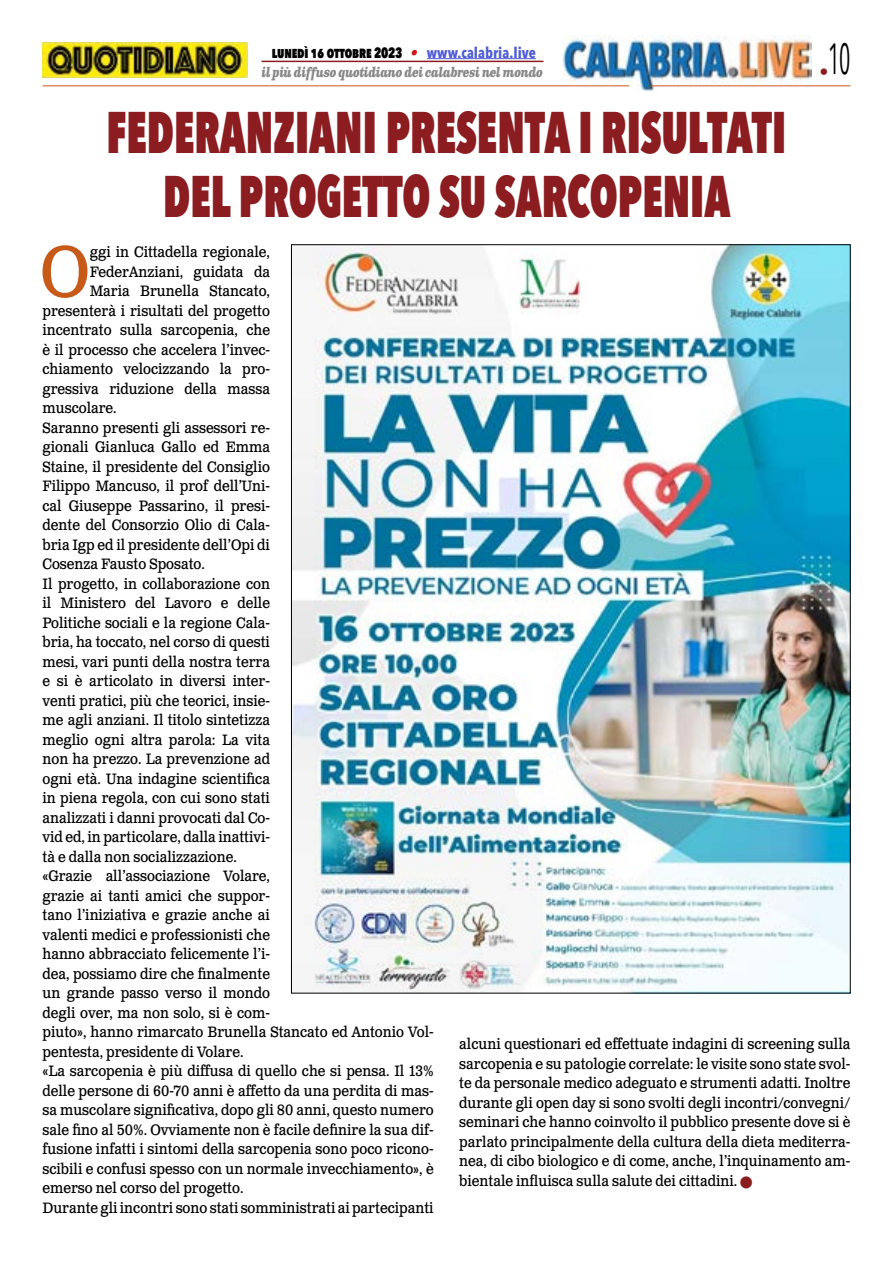
<style>
.page{position:relative;width:893px;height:1263px;background:#fff}
.page>*{position:absolute;margin:0;border:0;box-sizing:border-box;transform-origin:0 0}
.t1{font:71.25px "Clarendon Text Pro";color:#c85a19;scale:.9 1}
.t2{font:800 58.5px/64.5px "Avenir Next Condensed";color:#8b1c1f;text-align:center;scale:.75 1}
.t3{font:43.5px "Avenir Next Condensed";color:#000;scale:.55 1}
.t4{font:15px/19.5px "Clarendon Text Pro";color:#000;text-align:justify;scale:.9 1}
.t5{font:800 15px "Avenir Next Condensed";letter-spacing:-.01em;color:#000;scale:.86 1}
.t6{font:italic 700 13.5px "Clarendon Text Pro";letter-spacing:-.05em;color:#878787;scale:.79 1}
.s1{font-family:"Clarendon Text Pro";font-weight:700;font-style:italic;color:#ca181a}
.s2{font-weight:700;color:#4f5cd6}
.s3{color:#8b1c1f}
</style>
<div class="page">
<img style="left:563px;top:36px;width:248px;height:54px">
<hr style="left:43px;top:85px;width:586px;height:1px;background:#c85a19">
<hr style="left:651px;top:85px;width:199px;height:1px;background:#c85a19">
<hr style="left:427px;top:58px;width:109px;height:1px;background:#4f5cd6">
<hr style="left:261px;top:61px;width:282px;height:1px;background:#8b1c1f">
<img style="left:43px;top:43px;width:204px;height:34px">
<img style="left:293px;top:246px;width:555px;height:745px">
<p class="t5" style="left:272px;top:43px;width:309px">lunedì 16 ottobre 2023 <span class="s1">•</span> <span class="s2">www.calabria.live</span></p>
<p class="t6" style="left:261px;top:64px;width:358px">il più diffuso quotidiano dei calabresi nel mondo</p>
<h2 class="t2" style="left:107px;top:99px;width:908px">FEDERANZIANI PRESENTA I RISULTATI<br>DEL PROGETTO SU SARCOPENIA</h2>
<h3 class="t3" style="left:820px;top:21px;width:58px"><sub>•</sub>10</h3>
<h1 class="t1" style="left:40px;top:228px;width:56px">O</h1>
<p class="t4" style="left:90px;top:243px;width:202px">ggi in Cittadella regionale,</p>
<p class="t4" style="left:90px;top:263px;width:202px">FederAnziani, guidata da</p>
<p class="t4" style="left:90px;top:282px;width:202px">Maria Brunella Stancato,</p>
<p class="t4" style="left:43px;top:302px;width:254px">presenterà i risultati del progetto</p>
<p class="t4" style="left:43px;top:321px;width:254px">incentrato sulla sarcopenia, che</p>
<p class="t4" style="left:43px;top:341px;width:254px">è il processo che accelera l’invec-</p>
<p class="t4" style="left:43px;top:360px;width:254px">chiamento velocizzando la pro-</p>
<p class="t4" style="left:43px;top:380px;width:254px">gressiva riduzione della massa</p>
<p class="t4" style="left:43px;top:399px;width:84px">muscolare.</p>
<p class="t4" style="left:43px;top:419px;width:254px">Saranno presenti gli assessori re-</p>
<p class="t4" style="left:43px;top:438px;width:254px">gionali Gianluca Gallo ed Emma</p>
<p class="t4" style="left:43px;top:458px;width:254px">Staine, il presidente del Consiglio</p>
<p class="t4" style="left:43px;top:477px;width:254px">Filippo Mancuso, il prof dell’Uni-</p>
<p class="t4" style="left:43px;top:497px;width:254px">cal Giuseppe Passarino, il presi-</p>
<p class="t4" style="left:43px;top:516px;width:254px">dente del Consorzio Olio di Cala-</p>
<p class="t4" style="left:43px;top:536px;width:254px">bria Igp ed il presidente dell’Opi di</p>
<p class="t4" style="left:43px;top:555px;width:182px">Cosenza Fausto Sposato.</p>
<p class="t4" style="left:43px;top:575px;width:254px">Il progetto, in collaborazione con</p>
<p class="t4" style="left:43px;top:594px;width:254px">il Ministero del Lavoro e delle</p>
<p class="t4" style="left:43px;top:614px;width:254px">Politiche sociali e la regione Cala-</p>
<p class="t4" style="left:43px;top:633px;width:254px">bria, ha toccato, nel corso di questi</p>
<p class="t4" style="left:43px;top:653px;width:254px">mesi, vari punti della nostra terra</p>
<p class="t4" style="left:43px;top:672px;width:254px">e si è articolato in diversi inter-</p>
<p class="t4" style="left:43px;top:692px;width:254px">venti pratici, più che teorici, insie-</p>
<p class="t4" style="left:43px;top:711px;width:254px">me agli anziani. Il titolo sintetizza</p>
<p class="t4" style="left:43px;top:731px;width:254px">meglio ogni altra parola: La vita</p>
<p class="t4" style="left:43px;top:750px;width:254px">non ha prezzo. La prevenzione ad</p>
<p class="t4" style="left:43px;top:770px;width:254px">ogni età. Una indagine scientifica</p>
<p class="t4" style="left:43px;top:789px;width:254px">in piena regola, con cui sono stati</p>
<p class="t4" style="left:43px;top:809px;width:254px">analizzati i danni provocati dal Co-</p>
<p class="t4" style="left:43px;top:828px;width:254px">vid ed, in particolare, dalla inattivi-</p>
<p class="t4" style="left:43px;top:848px;width:218px">tà e dalla non socializzazione.</p>
<p class="t4" style="left:43px;top:867px;width:254px">«Grazie all’associazione Volare,</p>
<p class="t4" style="left:43px;top:887px;width:254px">grazie ai tanti amici che suppor-</p>
<p class="t4" style="left:43px;top:906px;width:254px">tano l’iniziativa e grazie anche ai</p>
<p class="t4" style="left:43px;top:926px;width:254px">valenti medici e professionisti che</p>
<p class="t4" style="left:43px;top:945px;width:254px">hanno abbracciato felicemente l’i-</p>
<p class="t4" style="left:43px;top:965px;width:254px">dea, possiamo dire che finalmente</p>
<p class="t4" style="left:43px;top:984px;width:254px">un grande passo verso il mondo</p>
<p class="t4" style="left:43px;top:1004px;width:254px">degli over, ma non solo, si è com-</p>
<p class="t4" style="left:43px;top:1023px;width:436px">piuto», hanno rimarcato Brunella Stancato ed Antonio Vol-</p>
<p class="t4" style="left:43px;top:1043px;width:225px">pentesta, presidente di Volare.</p>
<p class="t4" style="left:43px;top:1062px;width:436px">«La sarcopenia è più diffusa di quello che si pensa. Il 13%</p>
<p class="t4" style="left:43px;top:1082px;width:436px">delle persone di 60-70 anni è affetto da una perdita di mas-</p>
<p class="t4" style="left:43px;top:1101px;width:436px">sa muscolare significativa, dopo gli 80 anni, questo numero</p>
<p class="t4" style="left:43px;top:1121px;width:436px">sale fino al 50%. Ovviamente non è facile definire la sua dif-</p>
<p class="t4" style="left:43px;top:1140px;width:436px">fusione infatti i sintomi della sarcopenia sono poco ricono-</p>
<p class="t4" style="left:43px;top:1160px;width:436px">scibili e confusi spesso con un normale invecchiamento», è</p>
<p class="t4" style="left:43px;top:1179px;width:225px">emerso nel corso del progetto.</p>
<p class="t4" style="left:43px;top:1199px;width:436px">Durante gli incontri sono stati somministrati ai partecipanti</p>
<p class="t4" style="left:459px;top:1035px;width:436px">alcuni questionari ed effettuate indagini di screening sulla sarcopenia e su patologie correlate: le visite sono state svol&shy;te da personale medico adeguato e strumenti adatti. Inoltre durante gli open day si sono svolti degli incontri/convegni/ seminari che hanno coinvolto il pubblico presente dove si è parlato principalmente della cultura della dieta mediterra&shy;nea, di cibo biologico e di come, anche, l’inquinamento am&shy;bientale influisca sulla salute dei cittadini. <span class="s3">■</span></p>
</div>
